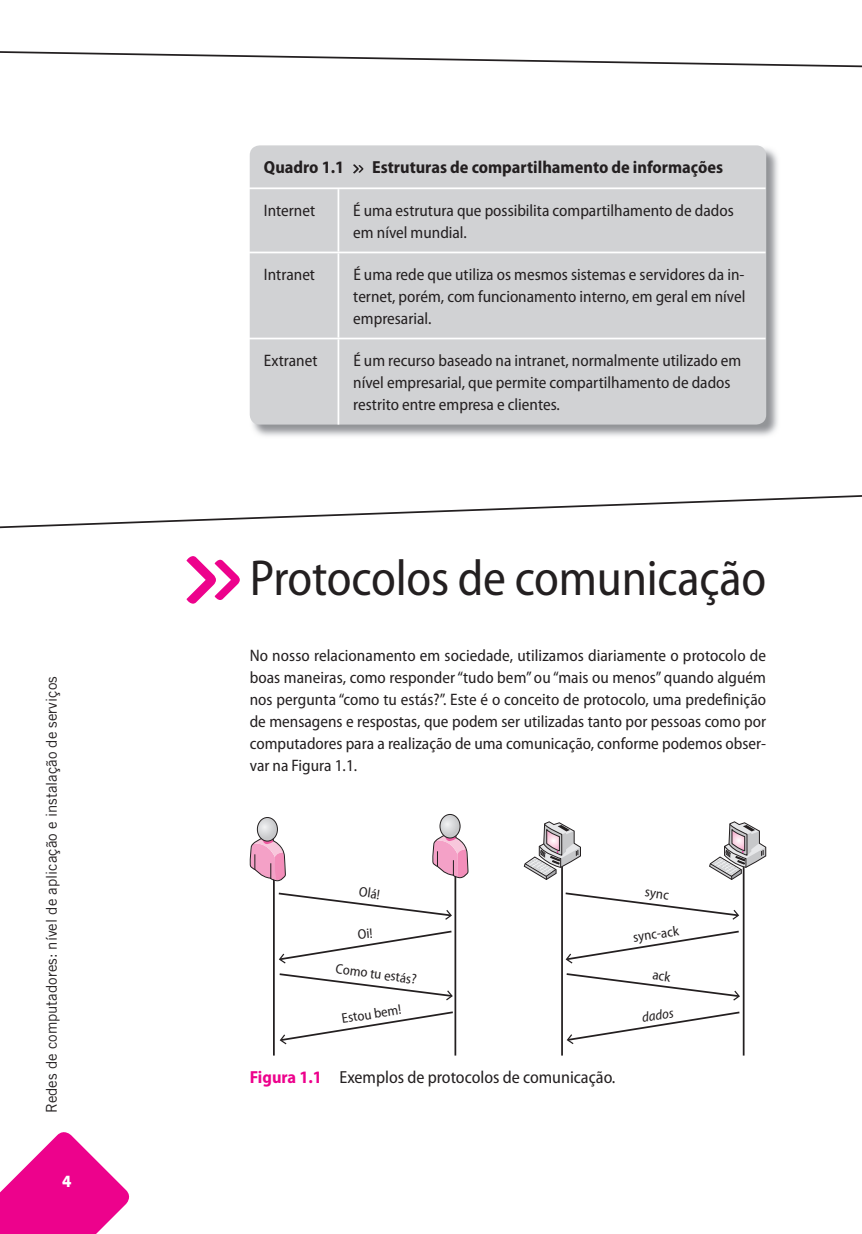
<style>
.page{position:relative;width:862px;height:1234px;background:#fff}
.page>*{position:absolute;margin:0;border:0;box-sizing:border-box;transform-origin:0 0}
.t1{font:semi-condensed 50.75px "Myriad Pro";letter-spacing:-.005em;color:#231f20}
.t2{font:700 semi-condensed 17.5px "Myriad Pro";color:#231f20}
.t3{font:semi-condensed 17.5px "Myriad Pro";color:#231f20}
.t4{font:semi-condensed 16.62px/21.9px "Myriad Pro";color:#231f20}
.t5{font:16.62px "The Mix Extra Bold Caps";color:#fff}
.t6{font:14.88px "Trade Gothic LT Std";color:#231f20}
.t7{font:semi-condensed 14px "Myriad Pro";color:#231f20}
.t8{font:italic semi-condensed 14px "Myriad Pro";color:#231f20}
.s1{font-weight:700;color:#ed028c}
</style>
<div class="page">
<svg style="left:0;top:1132px;width:130px;height:101px"></svg>
<svg style="left:0;top:51px;width:861px;height:17px"></svg>
<img style="left:252px;top:146px;width:526px;height:290px">
<div style="left:249px;top:145px;width:516px;height:279px;background:#d1d2d4;border-radius:10px"></div>
<hr style="left:337px;top:189px;width:2px;height:62px;background:#fff">
<hr style="left:249px;top:251px;width:516px;height:2px;background:#fff">
<hr style="left:337px;top:253px;width:2px;height:84px;background:#fff">
<hr style="left:337px;top:339px;width:2px;height:85px;background:#fff">
<hr style="left:249px;top:337px;width:516px;height:2px;background:#fff">
<hr style="left:249px;top:187px;width:516px;height:2px;background:#fff">
<svg style="left:353px;top:164px;width:10px;height:9px"></svg>
<hr style="left:561px;top:865px;width:1px;height:190px;background:#231f20">
<hr style="left:454px;top:865px;width:2px;height:190px;background:#231f20">
<hr style="left:273px;top:865px;width:1px;height:190px;background:#231f20">
<hr style="left:742px;top:865px;width:2px;height:190px;background:#231f20">
<svg style="left:565px;top:892px;width:174px;height:27px"></svg>
<svg style="left:565px;top:930px;width:174px;height:33px"></svg>
<svg style="left:566px;top:1011px;width:174px;height:32px"></svg>
<svg style="left:278px;top:892px;width:174px;height:27px"></svg>
<svg style="left:279px;top:973px;width:174px;height:27px"></svg>
<svg style="left:279px;top:1011px;width:174px;height:33px"></svg>
<svg style="left:432px;top:834px;width:37px;height:45px"></svg>
<svg style="left:257px;top:817px;width:20px;height:23px"></svg>
<svg style="left:440px;top:814px;width:20px;height:24px"></svg>
<div style="left:257px;top:817px;width:21px;height:24px;border:1px solid #231f20;border-radius:50%"></div>
<svg style="left:249px;top:837px;width:37px;height:45px"></svg>
<svg style="left:523px;top:821px;width:58px;height:58px"></svg>
<svg style="left:709px;top:821px;width:56px;height:58px"></svg>
<div style="left:439px;top:813px;width:21px;height:25px;border:1px solid #231f20;border-radius:50%"></div>
<svg style="left:0;top:495px;width:861px;height:34px"></svg>
<svg style="left:186px;top:556px;width:54px;height:47px"></svg>
<svg style="left:279px;top:930px;width:173px;height:33px"></svg>
<svg style="left:566px;top:973px;width:174px;height:27px"></svg>
<p class="t6" style="left:46px;top:1113px;width:438px;rotate:-90deg">Redes de computadores: nível de aplicação e instalação de serviços</p>
<p class="t5" style="left:62px;top:1171px;width:11px">4</p>
<p class="t2" style="left:264px;top:161px;width:82px">Quadro 1.1</p>
<p class="t2" style="left:372px;top:161px;width:352px">Estruturas de compartilhamento de informações</p>
<p class="t4" style="left:264px;top:200px;width:53px">Internet</p>
<p class="t4" style="left:353px;top:200px;width:382px">É uma estrutura que possibilita compartilhamento de dados em nível mundial.</p>
<p class="t4" style="left:264px;top:264px;width:53px">Intranet</p>
<p class="t4" style="left:353px;top:264px;width:393px;text-align:justify">É uma rede que utiliza os mesmos sistemas e servidores da in&shy;ternet, porém, com funcionamento interno, em geral em nível empresarial.</p>
<p class="t4" style="left:264px;top:350px;width:55px">Extranet</p>
<p class="t4" style="left:353px;top:350px;width:389px">É um recurso baseado na intranet, normalmente utilizado em nível empresarial, que permite compartilhamento de dados restrito entre empresa e clientes.</p>
<h1 class="t1" style="left:249px;top:558px;width:517px">Protocolos de comunicação</h1>
<p class="t4" style="left:249px;top:646px;width:517px;text-align:justify">No nosso relacionamento em sociedade, utilizamos diariamente o protocolo de boas maneiras, como responder “tudo bem” ou “mais ou menos” quando alguém nos pergunta “como tu estás?”. Este é o conceito de protocolo, uma predefinição de mensagens e respostas, que podem ser utilizadas tanto por pessoas como por computadores para a realização de uma comunicação, conforme podemos obser&shy;var na Figura 1.1.</p>
<p class="t7" style="left:360px;top:886px;width:23px;rotate:8deg">Olá!</p>
<p class="t7" style="left:645px;top:886px;width:25px;rotate:8deg">sync</p>
<p class="t7" style="left:632px;top:931px;width:48px;rotate:-8deg">sync-ack</p>
<p class="t7" style="left:336px;top:962px;width:83px;rotate:8deg">Como tu estás?</p>
<p class="t7" style="left:341px;top:1012px;width:62px;rotate:-9deg">Estou bem!</p>
<p class="t8" style="left:640px;top:1011px;width:33px;rotate:-9deg">dados</p>
<p class="t3" style="left:249px;top:1070px;width:367px"><span class="s1">Figura 1.1</span> Exemplos de protocolos de comunicação.</p>
</div>
